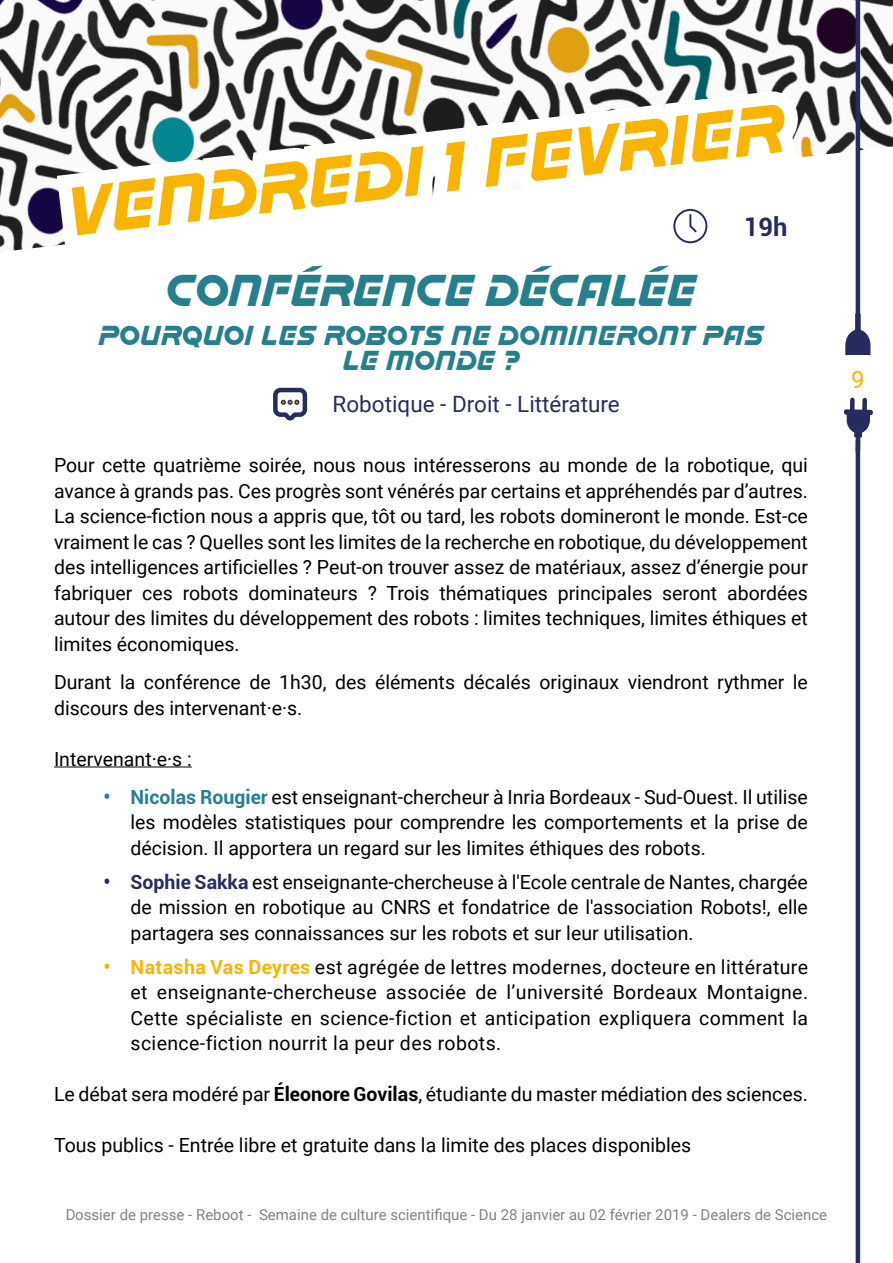
<style>
.page{position:relative;width:893px;height:1263px;background:#fff}
.page>*{position:absolute;margin:0;border:0;box-sizing:border-box;transform-origin:0 0}
.t1{font:60px "Timerider";color:#f8b400}
.t2{font:39px "Timerider";color:#267f8c}
.t3{font:700 25.5px "Roboto";color:#262c5f}
.t4{font:24px/25.5px "Timerider";letter-spacing:.02em;color:#267f8c;text-align:center}
.t5{font:24px "Roboto";color:#f8b400}
.t6{font:22.5px "Roboto";color:#262c5f}
.t7{font:19.5px/25.5px "Roboto";color:#000;text-align:justify}
.t8{font:15px "Roboto";color:#000}
.s1{font-weight:700;color:#267f8c}
.s2{font-weight:700;color:#262c5f}
.s3{font-weight:700;color:#f8b400}
.s4{font-weight:700}
</style>
<div class="page">
<img style="left:0;top:0;width:893px;height:257px">
<hr style="left:856px;top:440px;width:4px;height:823px;background:#262c5f">
<hr style="left:856px;top:0;width:4px;height:343px;background:#262c5f">
<svg style="left:844px;top:398px;width:29px;height:56px"></svg>
<svg style="left:845px;top:312px;width:26px;height:44px"></svg>
<div style="left:847px;top:355px;width:26px;height:20px;background:#fff"></div>
<hr style="left:54px;top:766px;width:138px;height:1px;background:#000">
<svg style="left:42px;top:41px;width:777px;height:380px"></svg>
<h1 class="t1" style="left:61px;top:172px;width:724px;rotate:-7deg">VENDREDI 1 FÉVRIER</h1>
<h2 class="t2" style="left:166px;top:264px;width:532px">CONFÉRENCE DÉCALÉE</h2>
<p class="t4" style="left:98px;top:322px;width:667px">POURQUOI LES ROBOTS NE DOMINERONT PAS<br>LE MONDE ?</p>
<h3 class="t3" style="left:744px;top:209px;width:45px">19h</h3>
<p class="t6" style="left:333px;top:388px;width:289px">Robotique - Droit - Littérature</p>
<p class="t7" style="left:54px;top:452px;width:755px">Pour cette quatrième soirée, nous nous intéresserons au monde de la robotique, qui avance à grands pas. Ces progrès sont vénérés par certains et appréhendés par d’autres.<br>La science-fiction nous a appris que, tôt ou tard, les robots domineront le monde. Est-ce vraiment le cas ? Quelles sont les limites de la recherche en robotique, du développement des intelligences artificielles ? Peut-on trouver assez de matériaux, assez d’énergie pour fabriquer ces robots dominateurs ? Trois thématiques principales seront abordées autour des limites du développement des robots : limites techniques, limites éthiques et limites économiques.</p>
<p class="t7" style="left:54px;top:669px;width:755px">Durant la conférence de 1h30, des éléments décalés originaux viendront rythmer le discours des intervenant·e·s.</p>
<p class="t7" style="left:54px;top:745px;width:139px">Intervenant·e·s :</p>
<p class="t7" style="left:131px;top:783px;width:679px;text-indent:-27px"><span class="s1">• Nicolas Rougier</span> est enseignant-chercheur à Inria Bordeaux - Sud-Ouest. Il utilise les modèles statistiques pour comprendre les comportements et la prise de décision. Il apportera un regard sur les limites éthiques des robots.</p>
<p class="t7" style="left:131px;top:868px;width:679px;text-indent:-27px"><span class="s2">• Sophie Sakka</span> est enseignante-chercheuse à l'Ecole centrale de Nantes, chargée de mission en robotique au CNRS et fondatrice de l'association Robots!, elle partagera ses connaissances sur les robots et sur leur utilisation.</p>
<p class="t7" style="left:131px;top:953px;width:679px;text-indent:-27px"><span class="s3">• Natasha Vas Deyres</span> est agrégée de lettres modernes, docteure en littérature et enseignante-chercheuse associée de l’université Bordeaux Montaigne.<br>Cette spécialiste en science-fiction et anticipation expliquera comment la science-fiction nourrit la peur des robots.</p>
<p class="t7" style="left:54px;top:1081px;width:755px">Le débat sera modéré par <span class="s4">Éleonore Govilas</span>, étudiante du master médiation des sciences.</p>
<p class="t7" style="left:54px;top:1132px;width:639px">Tous publics - Entrée libre et gratuite dans la limite des places disponibles</p>
<p class="t8" style="left:65px;top:1204px;width:763px">Dossier de presse - Reboot - Semaine de culture scientifique - Du 28 janvier au 02 février 2019 - Dealers de Science</p>
<p class="t5" style="left:851px;top:362px;width:15px">9</p>
</div>
